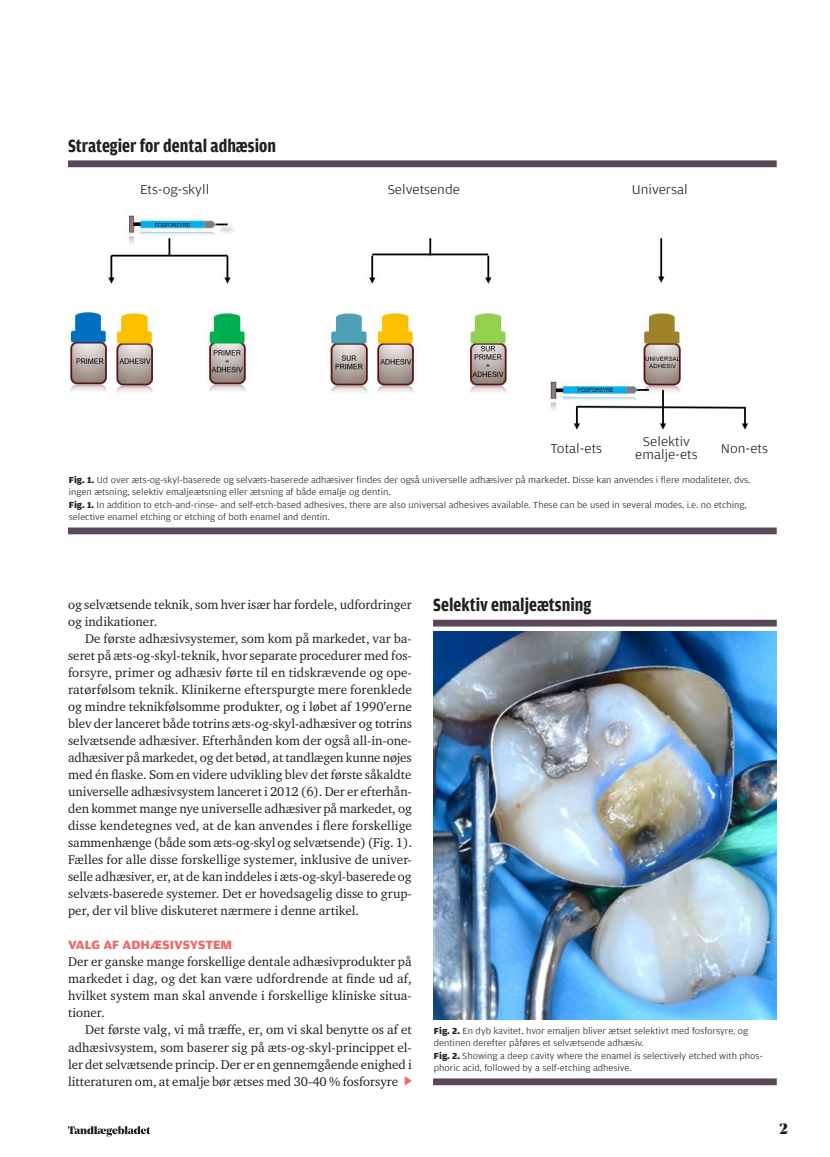
<style>
.page{position:relative;width:830px;height:1157px;background:#fff}
.page>*{position:absolute;margin:0;border:0;box-sizing:border-box;transform-origin:0 0}
.Tabel_Rubrik{font:700 18.75px "Amplitude Condensed";color:#231f20}
.t1{font:900 15px "Noe Display";color:#231f20}
.Tabel_billedtekst{font:300 13.5px "Amplitude Wide";color:#231f20}
.Brød_med_indryk{font:13.05px/17px "Charter ITC Std";color:#231f20;text-align:justify}
.Brød_uden_indryk{font:13.05px/17px "Charter ITC Std";letter-spacing:.01em;color:#231f20;text-align:justify}
.Mellemrubrik_VERSALER_RØD{font:700 12.75px "Amplitude Wide";color:#f16666}
.Tabel_billedtekst-2{font:300 9.3px/12.5px "Amplitude Wide";color:#231f20}
.s1{font-weight:700}
</style>
<div class="page">
<svg style="left:404px;top:1076px;width:7px;height:9px"></svg>
<svg style="left:68px;top:160px;width:708px;height:374px"></svg>
<img style="left:68px;top:171px;width:708px;height:301px">
<div style="left:107px;top:173px;width:135px;height:32px;background:#fff"></div>
<div style="left:356px;top:173px;width:135px;height:32px;background:#fff"></div>
<div style="left:591px;top:173px;width:136px;height:32px;background:#fff"></div>
<div style="left:538px;top:431px;width:75px;height:32px;background:#fff"></div>
<div style="left:711px;top:431px;width:65px;height:32px;background:#fff"></div>
<div style="left:628px;top:431px;width:76px;height:32px;background:#fff"></div>
<svg style="left:433px;top:619px;width:343px;height:466px"></svg>
<img style="left:433px;top:631px;width:343px;height:388px">
<svg style="left:68px;top:1126px;width:82px;height:10px"></svg>
<p class="Tabel_Rubrik" style="left:68px;top:135px;width:209px">Strategier for dental adhæsion</p>
<p class="Tabel_billedtekst" style="left:140px;top:182px;width:71px">Ets-og-skyll</p>
<p class="Tabel_billedtekst" style="left:387px;top:182px;width:74px">Selvetsende</p>
<p class="Tabel_billedtekst" style="left:631px;top:182px;width:57px">Universal</p>
<p class="Tabel_billedtekst" style="left:642px;top:434px;width:48px">Selektiv</p>
<p class="Tabel_billedtekst" style="left:635px;top:447px;width:64px">emalje-ets</p>
<p class="Tabel_billedtekst" style="left:550px;top:440px;width:53px">Total-ets</p>
<p class="Tabel_billedtekst" style="left:720px;top:440px;width:49px">Non-ets</p>
<p class="Tabel_billedtekst-2" style="left:69px;top:473px;width:682px"><span class="s1">Fig. 1.</span> Ud over æts-og-skyl-baserede og selvæts-baserede adhæsiver findes der også universelle adhæsiver på markedet. Disse kan anvendes i flere modaliteter, dvs. ingen ætsning, selektiv emaljeætsning eller ætsning af både emalje og dentin.</p>
<p class="Tabel_billedtekst-2" style="left:69px;top:498px;width:679px"><span class="s1">Fig. 1.</span> In addition to etch-and-rinse- and self-etch-based adhesives, there are also universal adhesives available. These can be used in several modes, i.e. no etching, selective enamel etching or etching of both enamel and dentin.</p>
<p class="Brød_med_indryk" style="left:68px;top:596px;width:345px">og selvætsende teknik, som hver især har fordele, udfordringer og indikationer.</p>
<p class="Brød_med_indryk" style="left:68px;top:630px;width:345px;text-indent:17px">De første adhæsivsystemer, som kom på markedet, var ba&shy;seret på æts-og-skyl-teknik, hvor separate procedurer med fos&shy;forsyre, primer og adhæsiv førte til en tidskrævende og ope&shy;ratørfølsom teknik. Klinikerne efterspurgte mere forenklede og mindre teknikfølsomme produkter, og i løbet af 1990’erne blev der lanceret både totrins æts-og-skyl-adhæsiver og totrins selvætsende adhæsiver. Efterhånden kom der også all-in-one&shy;adhæsiver på markedet, og det betød, at tandlægen kunne nøjes med én flaske. Som en videre udvikling blev det første såkaldte universelle adhæsivsystem lanceret i 2012 (6). Der er efterhån&shy;den kommet mange nye universelle adhæsiver på markedet, og disse kendetegnes ved, at de kan anvendes i flere forskellige sammenhænge (både som æts-og-skyl og selvætsende) (Fig. 1).<br>Fælles for alle disse forskellige systemer, inklusive de univer&shy;selle adhæsiver, er, at de kan inddeles i æts-og-skyl-baserede og selvæts-baserede systemer. Det er hovedsagelig disse to grup&shy;per, der vil blive diskuteret nærmere i denne artikel.</p>
<p class="Mellemrubrik_VERSALER_RØD" style="left:68px;top:938px;width:166px">VALG AF ADHÆSIVSYSTEM</p>
<p class="Brød_uden_indryk" style="left:68px;top:953px;width:345px">Der er ganske mange forskellige dentale adhæsivprodukter på markedet i dag, og det kan være udfordrende at finde ud af, hvilket system man skal anvende i forskellige kliniske situa&shy;tioner.</p>
<p class="Brød_med_indryk" style="left:68px;top:1021px;width:345px;text-indent:17px">Det første valg, vi må træffe, er, om vi skal benytte os af et adhæsivsystem, som baserer sig på æts-og-skyl-princippet el&shy;ler det selvætsende princip. Der er en gennemgående enighed i litteraturen om, at emalje bør ætses med 30-40 % fosforsyre</p>
<p class="Tabel_Rubrik" style="left:433px;top:595px;width:160px">Selektiv emaljeætsning</p>
<p class="Tabel_billedtekst-2" style="left:433px;top:1024px;width:316px"><span class="s1">Fig. 2.</span> En dyb kavitet, hvor emaljen bliver ætset selektivt med fosforsyre, og dentinen derefter påføres et selvætsende adhæsiv.</p>
<p class="Tabel_billedtekst-2" style="left:433px;top:1049px;width:330px"><span class="s1">Fig. 2.</span> Showing a deep cavity where the enamel is selectively etched with phos&shy;phoric acid, followed by a self-etching adhesive.</p>
<p class="t1" style="left:778px;top:1118px;width:10px">2</p>
</div>
